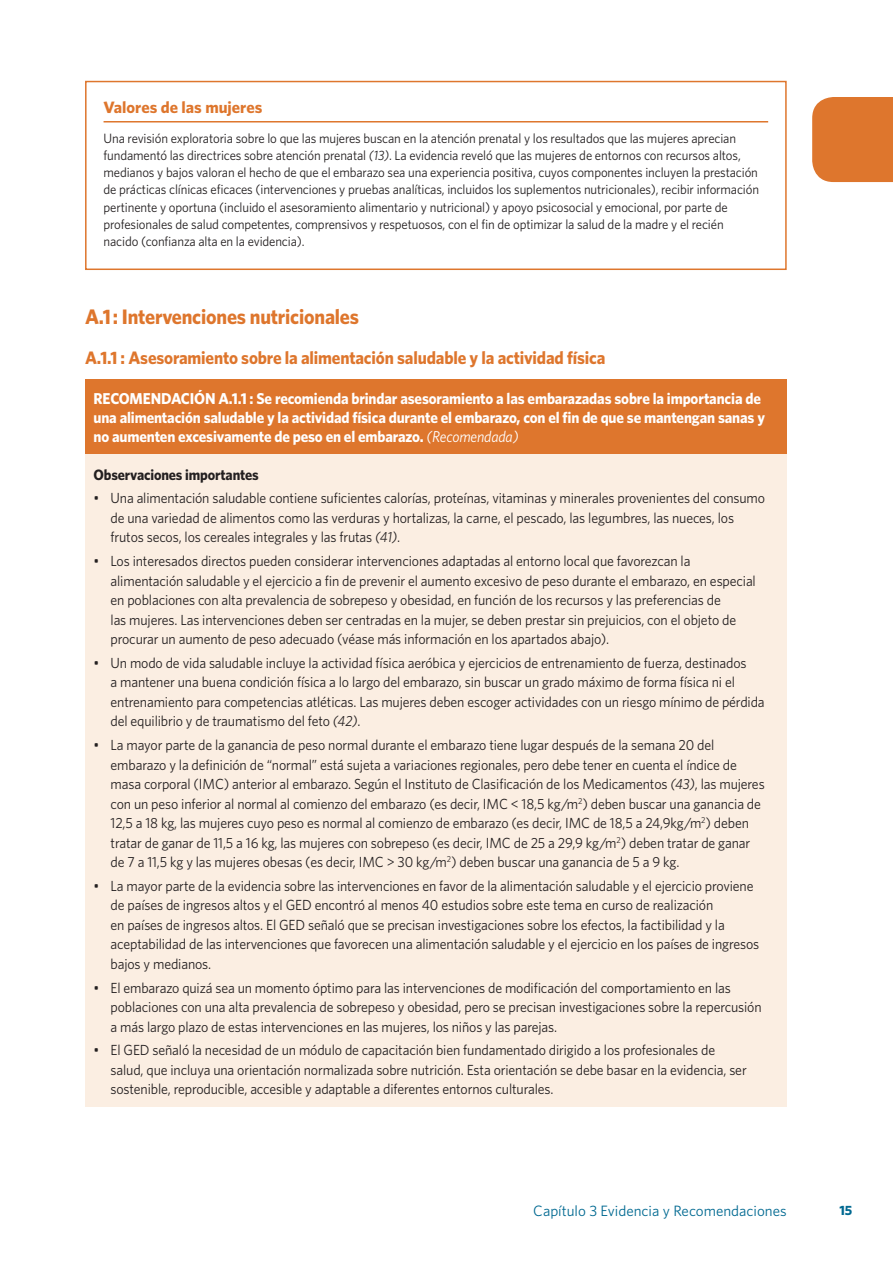
<style>
.page{position:relative;width:893px;height:1263px;background:#fff}
.page>*{position:absolute;margin:0;border:0;box-sizing:border-box;transform-origin:0 0}
.t1{font:700 21px "Whitney";letter-spacing:-.01em;color:#de762d;scale:.95 1}
.t2{font:700 18px "Whitney";letter-spacing:-.01em;color:#de762d;scale:.95 1}
.t3{font:700 16.5px "Whitney";color:#de762d}
.t4{font:700 15.75px/18.9px "Whitney";letter-spacing:-.01em;color:#fff;scale:.95 1}
.t5{font:15px "Whitney";color:#006991}
.t6{font:700 15px "Whitney";letter-spacing:-.01em;color:#231f20;scale:.95 1}
.t7{font:14.7px/19.5px "Whitney";letter-spacing:-.01em;color:#231f20;scale:.95 1}
.t8{font:13.5px/17.2px "Whitney";letter-spacing:-.01em;color:#231f20;scale:.95 1}
.t9{font:700 13.5px "Whitney";color:#006991}
.s1{font-style:italic}
.s2{font-weight:400;font-style:italic}
</style>
<div class="page">
<div style="left:812px;top:97px;width:81px;height:85px;background:#de762d"></div>
<div style="left:85px;top:379px;width:702px;height:76px;background:#de762d"></div>
<div style="left:85px;top:455px;width:702px;height:652px;background:#fbeee2"></div>
<hr style="left:104px;top:121px;width:664px;height:1px;background:#de762d">
<div style="left:85px;top:81px;width:702px;height:189px;border:2px solid #de762d"></div>
<p class="t3" style="left:104px;top:96px;width:160px">Valores de las mujeres</p>
<p class="t8" style="left:104px;top:129px;width:692px">Una revisión exploratoria sobre lo que las mujeres buscan en la atención prenatal y los resultados que las mujeres aprecian fundamentó las directrices sobre atención prenatal <span class="s1">(13)</span>. La evidencia reveló que las mujeres de entornos con recursos altos, medianos y bajos valoran el hecho de que el embarazo sea una experiencia positiva, cuyos componentes incluyen la prestación de prácticas clínicas eficaces (intervenciones y pruebas analíticas, incluidos los suplementos nutricionales), recibir información pertinente y oportuna (incluido el asesoramiento alimentario y nutricional) y apoyo psicosocial y emocional, por parte de profesionales de salud competentes, comprensivos y respetuosos, con el fin de optimizar la salud de la madre y el recién nacido (confianza alta en la evidencia).</p>
<h1 class="t1" style="left:85px;top:302px;width:290px">A.1 : Intervenciones nutricionales</h1>
<p class="t2" style="left:85px;top:346px;width:549px">A.1.1 : Asesoramiento sobre la alimentación saludable y la actividad física</p>
<p class="t4" style="left:94px;top:389px;width:708px">RECOMENDACIÓN A.1.1 : Se recomienda brindar asesoramiento a las embarazadas sobre la importancia de una alimentación saludable y la actividad física durante el embarazo, con el fin de que se mantengan sanas y no aumenten excesivamente de peso en el embarazo. <span class="s2">(Recomendada)</span></p>
<p class="t6" style="left:94px;top:464px;width:175px">Observaciones importantes</p>
<p class="t7" style="left:111px;top:488px;width:690px;text-indent:-17px">• Una alimentación saludable contiene suficientes calorías, proteínas, vitaminas y minerales provenientes del consumo de una variedad de alimentos como las verduras y hortalizas, la carne, el pescado, las legumbres, las nueces, los frutos secos, los cereales integrales y las frutas <span class="s1">(41)</span>.</p>
<p class="t7" style="left:111px;top:551px;width:681px;text-indent:-17px">• Los interesados directos pueden considerar intervenciones adaptadas al entorno local que favorezcan la alimentación saludable y el ejercicio a fin de prevenir el aumento excesivo de peso durante el embarazo, en especial en poblaciones con alta prevalencia de sobrepeso y obesidad, en función de los recursos y las preferencias de<br>las mujeres. Las intervenciones deben ser centradas en la mujer, se deben prestar sin prejuicios, con el objeto de procurar un aumento de peso adecuado (véase más información en los apartados abajo).</p>
<p class="t7" style="left:111px;top:652px;width:690px;text-indent:-17px">• Un modo de vida saludable incluye la actividad física aeróbica y ejercicios de entrenamiento de fuerza, destinados<br>a mantener una buena condición física a lo largo del embarazo, sin buscar un grado máximo de forma física ni el entrenamiento para competencias atléticas. Las mujeres deben escoger actividades con un riesgo mínimo de pérdida del equilibrio y de traumatismo del feto <span class="s1">(42)</span>.</p>
<p class="t7" style="left:111px;top:735px;width:690px;text-indent:-17px">• La mayor parte de la ganancia de peso normal durante el embarazo tiene lugar después de la semana 20 del embarazo y la definición de “normal” está sujeta a variaciones regionales, pero debe tener en cuenta el índice de masa corporal (IMC) anterior al embarazo. Según el Instituto de Clasificación de los Medicamentos <span class="s1">(43)</span>, las mujeres con un peso inferior al normal al comienzo del embarazo (es decir, IMC &lt; 18,5 kg/m<sup>2</sup>) deben buscar una ganancia de 12,5 a 18 kg, las mujeres cuyo peso es normal al comienzo de embarazo (es decir, IMC de 18,5 a 24,9kg/m<sup>2</sup>) deben tratar de ganar de 11,5 a 16 kg, las mujeres con sobrepeso (es decir, IMC de 25 a 29,9 kg/m<sup>2</sup>) deben tratar de ganar de 7 a 11,5 kg y las mujeres obesas (es decir, IMC &gt; 30 kg/m<sup>2</sup>) deben buscar una ganancia de 5 a 9 kg.</p>
<p class="t7" style="left:111px;top:875px;width:684px;text-indent:-17px">• La mayor parte de la evidencia sobre las intervenciones en favor de la alimentación saludable y el ejercicio proviene de países de ingresos altos y el GED encontró al menos 40 estudios sobre este tema en curso de realización<br>en países de ingresos altos. El GED señaló que se precisan investigaciones sobre los efectos, la factibilidad y la aceptabilidad de las intervenciones que favorecen una alimentación saludable y el ejercicio en los países de ingresos bajos y medianos.</p>
<p class="t7" style="left:111px;top:977px;width:687px;text-indent:-17px">• El embarazo quizá sea un momento óptimo para las intervenciones de modificación del comportamiento en las poblaciones con una alta prevalencia de sobrepeso y obesidad, pero se precisan investigaciones sobre la repercusión a más largo plazo de estas intervenciones en las mujeres, los niños y las parejas.</p>
<p class="t7" style="left:111px;top:1040px;width:671px;text-indent:-17px">• El GED señaló la necesidad de un módulo de capacitación bien fundamentado dirigido a los profesionales de salud, que incluya una orientación normalizada sobre nutrición. Esta orientación se debe basar en la evidencia, ser sostenible, reproducible, accesible y adaptable a diferentes entornos culturales.</p>
<p class="t5" style="left:533px;top:1200px;width:255px">Capítulo 3 Evidencia y Recomendaciones</p>
<p class="t9" style="left:839px;top:1201px;width:14px">15</p>
</div>
